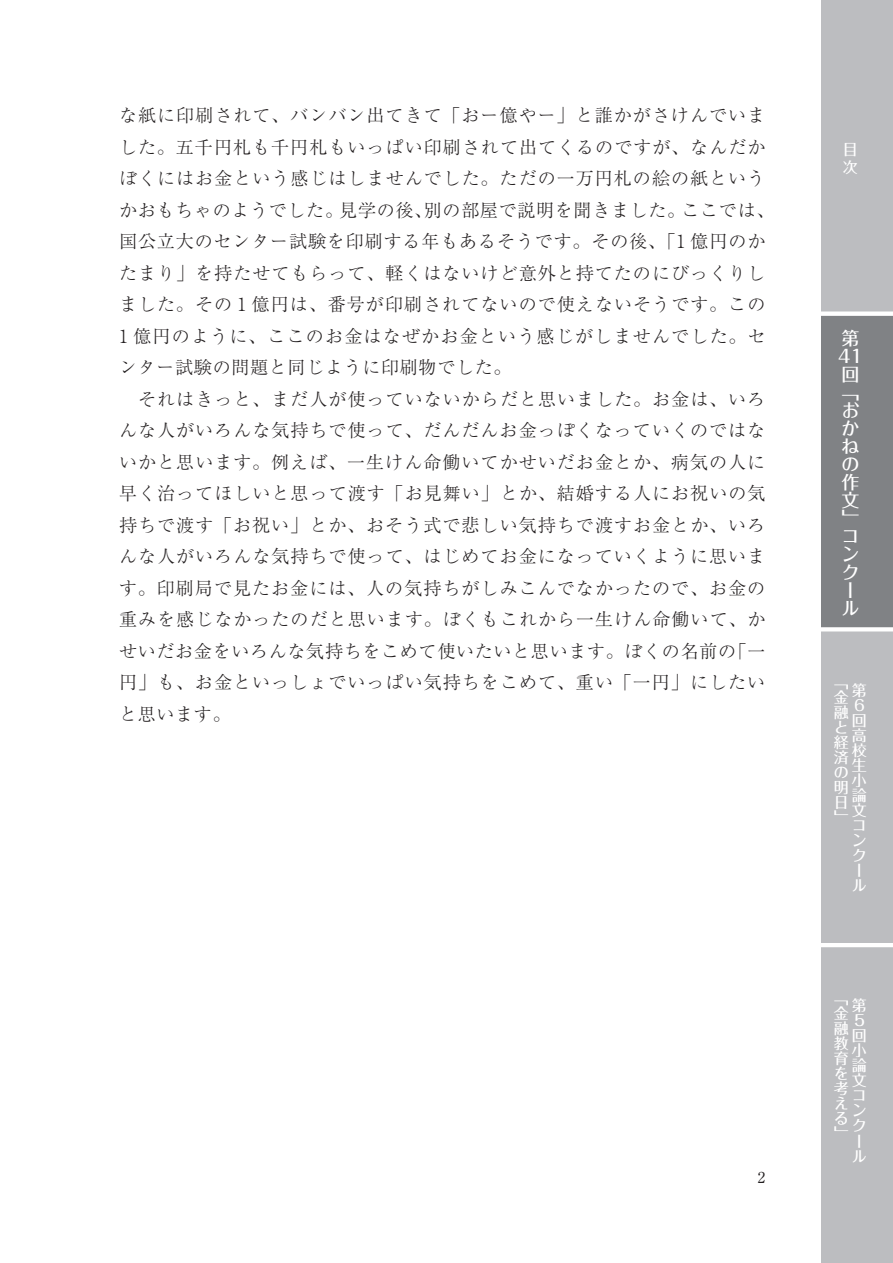
<style>
.page{position:relative;width:893px;height:1263px;background:#fff}
.page>*{position:absolute;margin:0;border:0;box-sizing:border-box;transform-origin:0 0}
.t1{font:300 18px/31.5px "Ryumin Pro";letter-spacing:.06em;color:#231f20}
.t2{font:500 18px/18px "Folk Pro";color:#fff}
.t3{font:500 15px/15px "Folk Pro";color:#fff}
.t4{font:15px "Ryumin Pro";color:#231f20}
</style>
<div class="page">
<div style="left:821px;top:0;width:72px;height:316px;background:#bcbdc0"></div>
<div style="left:821px;top:316px;width:72px;height:315px;background:#808285"></div>
<div style="left:821px;top:631px;width:72px;height:316px;background:#bcbdc0"></div>
<div style="left:821px;top:947px;width:72px;height:316px;background:#bcbdc0"></div>
<svg style="left:821px;top:627px;width:72px;height:4px"></svg>
<hr style="left:821px;top:943px;width:72px;height:4px;background:#fff">
<div style="left:821px;top:311px;width:72px;height:5px;background:#fff"></div>
<p class="t1" style="left:119px;top:98px;width:657px">な紙に印刷されて、バンバン出てきて「おー億やー」と誰かがさけんでいました。五千円札も千円札もいっぱい印刷されて出てくるのですが、なんだかぼくにはお金という感じはしませんでした。ただの一万円札の絵の紙というかおもちゃのようでした。見学の後、別の部屋で説明を聞きました。ここでは、国公立大のセンター試験を印刷する年もあるそうです。その後、「1 億円のかたまり」を持たせてもらって、軽くはないけど意外と持てたのにびっくりしました。その 1 億円は、番号が印刷されてないので使えないそうです。この1 億円のように、ここのお金はなぜかお金という感じがしませんでした。センター試験の問題と同じように印刷物でした。<br>　それはきっと、まだ人が使っていないからだと思いました。お金は、いろんな人がいろんな気持ちで使って、だんだんお金っぽくなっていくのではないかと思います。例えば、一生けん命働いてかせいだお金とか、病気の人に早く治ってほしいと思って渡す「お見舞い」とか、結婚する人にお祝いの気持ちで渡す「お祝い」とか、おそう式で悲しい気持ちで渡すお金とか、いろんな人がいろんな気持ちで使って、はじめてお金になっていくように思います。印刷局で見たお金には、人の気持ちがしみこんでなかったので、お金の重みを感じなかったのだと思います。ぼくもこれから一生けん命働いて、かせいだお金をいろんな気持ちをこめて使いたいと思います。ぼくの名前の「一円」も、お金といっしょでいっぱい気持ちをこめて、重い「一円」にしたいと思います。</p>
<p class="t4" style="left:758px;top:1165px;width:9px">2</p>
<p class="t3" style="left:843px;top:138px;width:16px;line-height:18px">目次</p>
<p class="t2" style="left:838px;top:327px;width:26px">第<br>41回「おかねの作文」コンクール</p>
<p class="t3" style="left:852px;top:680px;width:16px">第<br>6回高校生小論文コンクール</p>
<p class="t3" style="left:834px;top:673px;width:16px">「金融と経済の明日」</p>
<p class="t3" style="left:852px;top:996px;width:16px">第<br>5回小論文コンクール</p>
<p class="t3" style="left:834px;top:989px;width:16px;text-align:justify">「金融教育を考える」</p>
</div>
